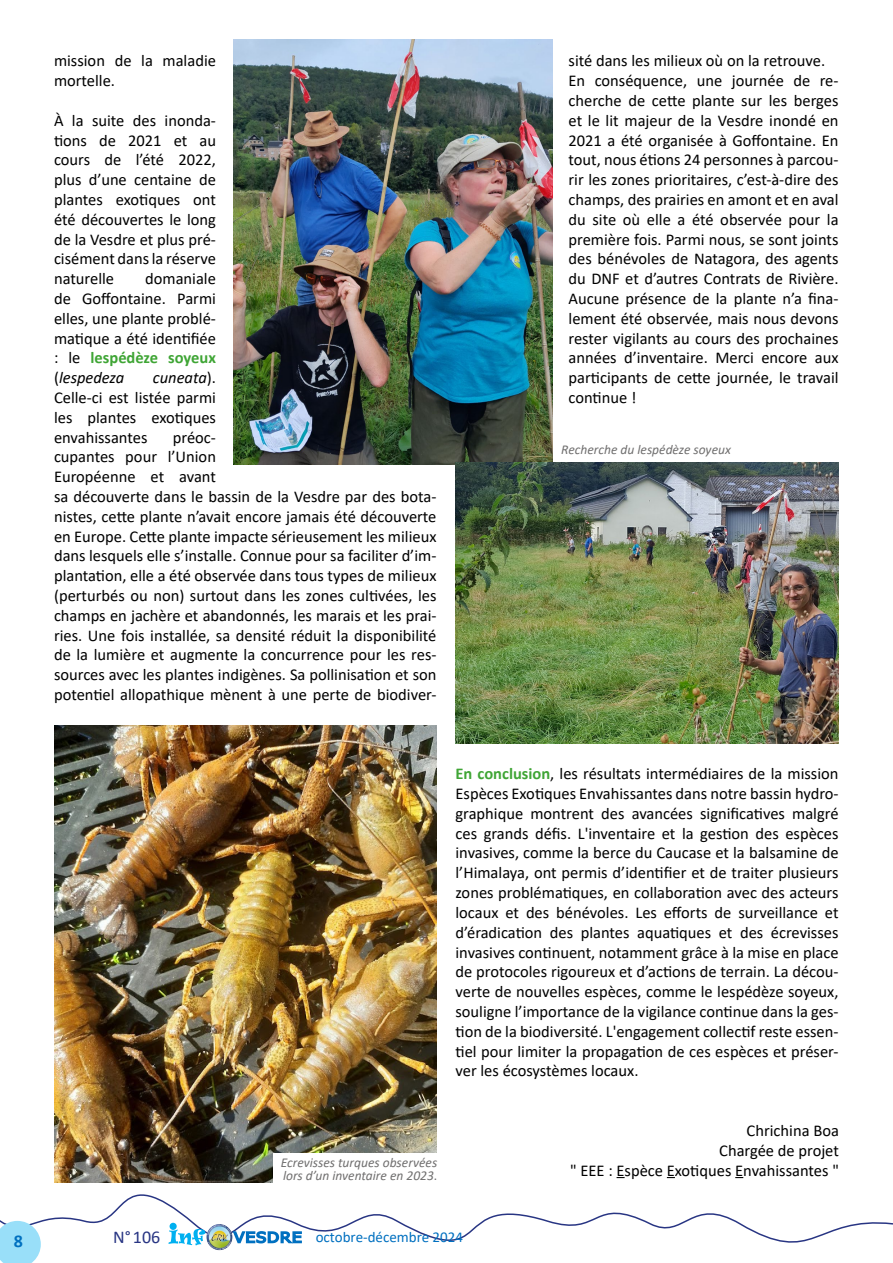
<style>
.page{position:relative;width:893px;height:1263px;background:#fff}
.page>*{position:absolute;margin:0;border:0;box-sizing:border-box;transform-origin:0 0}
.t1{font:18px "Calibri";color:#283583}
.t2{font:700 18px "Calibri";color:#0070c0}
.t3{font:16.5px/19.8px "Calibri";color:#000;text-align:justify}
.t4{font:15px "Calibri";color:#0070c0}
.t5{font:italic 13.5px/13.2px "Calibri";color:#706f6f}
.s1{font-weight:700;color:#3fa535}
.s2{font-style:italic}
.s3{font-style:normal}
</style>
<div class="page">
<svg style="left:0;top:1177px;width:893px;height:74px"></svg>
<svg style="left:168px;top:1229px;width:37px;height:17px"></svg>
<svg style="left:232px;top:1230px;width:71px;height:15px"></svg>
<img style="left:206px;top:1224px;width:26px;height:26px;border-radius:13px">
<div style="left:170px;top:1223px;width:7px;height:7px;background:#00b0f0;border-radius:50%"></div>
<svg style="left:0;top:1221px;width:41px;height:42px;background:#a2e0f7"></svg>
<img style="left:54px;top:725px;width:383px;height:457px">
<div style="left:273px;top:1153px;width:164px;height:42px;background:#fff"></div>
<img style="left:234px;top:39px;width:319px;height:426px">
<img style="left:455px;top:462px;width:384px;height:282px">
<p class="t3" style="left:54px;top:51px;width:163px">mission de la maladie mortelle.</p>
<p class="t3" style="left:54px;top:110px;width:164px">À la suite des inonda&shy;tions de 2021 et au cours de l’été 2022, plus d’une centaine de plantes exotiques ont été découvertes le long de la Vesdre et plus pré&shy;cisément dans la réserve naturelle</p>
<p class="t3" style="left:54px;top:268px;width:164px;text-indent:91px">domaniale de Goffontaine. Parmi elles, une plante problé&shy;matique a été identifiée : le <span class="s1">lespédèze soyeux </span>(<span class="s2">lespedeza</span></p>
<p class="t3" style="left:54px;top:367px;width:163px;text-indent:99px"><span class="s2">cuneata</span>).<br>Celle-ci est listée parmi les plantes exotiques envahissantes</p>
<p class="t3" style="left:54px;top:427px;width:384px;text-align:left;text-indent:119px">préoc-<br>cupantes pour l’Union<br>Européenne et avant<br>sa découverte dans le bassin de la Vesdre par des bota&shy;nistes, cette plante n’avait encore jamais été découverte en Europe. Cette plante impacte sérieusement les milieux dans lesquels elle s’installe. Connue pour sa faciliter d’im&shy;plantation, elle a été observée dans tous types de milieux (perturbés ou non) surtout dans les zones cultivées, les champs en jachère et abandonnés, les marais et les prai&shy;ries. Une fois installée, sa densité réduit la disponibilité de la lumière et augmente la concurrence pour les res&shy;sources avec les plantes indigènes. Sa pollinisation et son potentiel allopathique mènent à une perte de biodiver-</p>
<p class="t3" style="left:569px;top:51px;width:272px;text-align:left">sité dans les milieux où on la retrouve.<br>En conséquence, une journée de re&shy;cherche de cette plante sur les berges et le lit majeur de la Vesdre inondé en 2021 a été organisée à Goffontaine. En tout, nous étions 24 personnes à parcou&shy;rir les zones prioritaires, c’est-à-dire des champs, des prairies en amont et en aval du site où elle a été observée pour la première fois. Parmi nous, se sont joints des bénévoles de Natagora, des agents du DNF et d’autres Contrats de Rivière.<br>Aucune présence de la plante n’a fina&shy;lement été observée, mais nous devons rester vigilants au cours des prochaines années d’inventaire. Merci encore aux participants de cette journée, le travail continue !</p>
<p class="t5" style="left:561px;top:442px;width:171px">Recherche du lespédèze soyeux</p>
<p class="t5" style="left:281px;top:1155px;width:158px">Ecrevisses turques observées lors d’un inventaire en 2023<span class="s3">.</span></p>
<p class="t3" style="left:455px;top:763px;width:385px"><span class="s1">En conclusion</span>, les résultats intermédiaires de la mission Espèces Exotiques Envahissantes dans notre bassin hydro&shy;graphique montrent des avancées significatives malgré ces grands défis. L'inventaire et la gestion des espèces invasives, comme la berce du Caucase et la balsamine de l’Himalaya, ont permis d’identifier et de traiter plusieurs zones problématiques, en collaboration avec des acteurs locaux et des bénévoles. Les efforts de surveillance et d’éradication des plantes aquatiques et des écrevisses invasives continuent, notamment grâce à la mise en place de protocoles rigoureux et d’actions de terrain. La décou&shy;verte de nouvelles espèces, comme le lespédèze soyeux, souligne l’importance de la vigilance continue dans la ges&shy;tion de la biodiversité. L'engagement collectif reste essen&shy;tiel pour limiter la propagation de ces espèces et préser&shy;ver les écosystèmes locaux.</p>
<p class="t3" style="left:570px;top:1120px;width:270px;text-align:right">Chrichina Boa<br>Chargée de projet<br>" EEE : Espèce Exotiques Envahissantes "</p>
<p class="t2" style="left:14px;top:1228px;width:11px">8</p>
<p class="t1" style="left:113px;top:1224px;width:49px">N° 106</p>
<p class="t4" style="left:316px;top:1227px;width:149px">octobre-décembre 2024</p>
</div>
